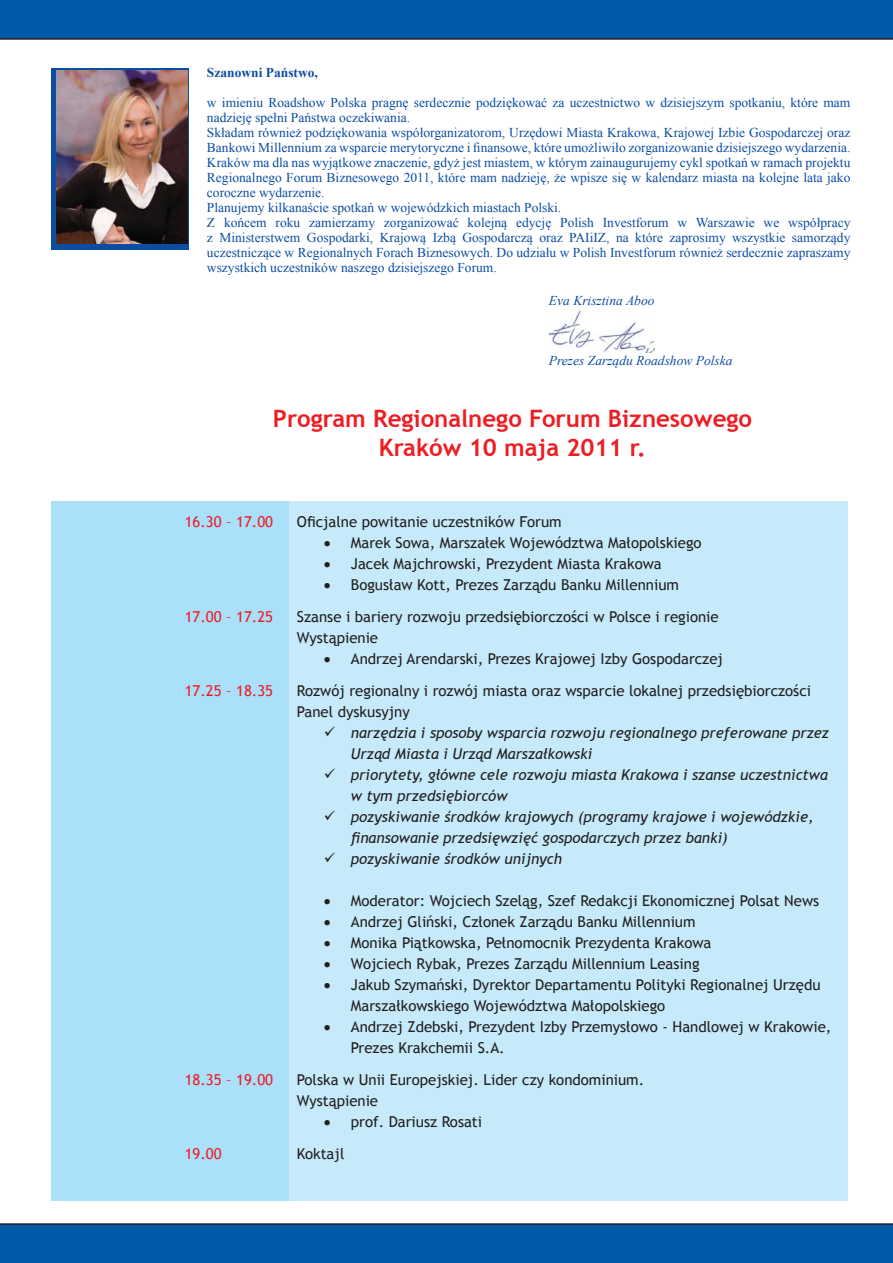
<style>
.page{position:relative;width:893px;height:1263px;background:#fff}
.page>*{position:absolute;margin:0;border:0;box-sizing:border-box;transform-origin:0 0}
.t1{font:700 24px/28.8px "Trebuchet MS";color:#ee1d23;text-align:center}
.t2{font:15px/21px "Trebuchet MS";color:#231f20}
.t3{font:italic 15px/21px "Trebuchet MS";color:#231f20}
.t4{font:15px "Trebuchet MS";color:#ee1d23}
.t5{font:13.5px/15px "Times New Roman";color:#0d4da1}
.t6{font:italic 13.5px "Times New Roman";color:#0d4da1}
.t7{font:700 13.5px "Times New Roman";color:#0d4da1}
</style>
<div class="page">
<div style="left:285px;top:502px;width:563px;height:699px;background:#c6eafa"></div>
<div style="left:51px;top:502px;width:238px;height:699px;background:#aae0f9"></div>
<svg style="left:51px;top:68px;width:138px;height:181px;background:#1c4b90"></svg>
<img style="left:57px;top:70px;width:130px;height:173px">
<img style="left:549px;top:311px;width:105px;height:42px">
<div style="left:0;top:0;width:893px;height:40px;background:#015aaa"></div>
<div style="left:0;top:1223px;width:893px;height:40px;background:#015aaa"></div>
<p class="t7" style="left:207px;top:64px;width:113px">Szanowni Państwo,</p>
<p class="t5" style="left:207px;top:95px;width:645px">w imieniu Roadshow Polska pragnę serdecznie podziękować za uczestnictwo w dzisiejszym spotkaniu, które mam nadzieję spełni Państwa oczekiwania.<br>Składam również podziękowania współorganizatorom, Urzędowi Miasta Krakowa, Krajowej Izbie Gospodarczej oraz Bankowi Millennium za wsparcie merytoryczne i finansowe, które umożliwiło zorganizowanie dzisiejszego wydarzenia.<br>Kraków ma dla nas wyjątkowe znaczenie, gdyż jest miastem, w którym zainaugurujemy cykl spotkań w ramach projektu Regionalnego Forum Biznesowego 2011, które mam nadzieję, że wpisze się w kalendarz miasta na kolejne lata jako coroczne wydarzenie.<br>Planujemy kilkanaście spotkań w wojewódzkich miastach Polski.<br>Z końcem roku zamierzamy zorganizować kolejną edycję Polish Investforum w Warszawie we współpracy z Ministerstwem Gospodarki, Krajową Izbą Gospodarczą oraz PAIiIZ, na które zaprosimy wszystkie samorządy uczestniczące w Regionalnych Forach Biznesowych. Do udziału w Polish Investforum również serdecznie zapraszamy wszystkich uczestników naszego dzisiejszego Forum.</p>
<p class="t6" style="left:549px;top:292px;width:107px">Eva Krisztina Aboo</p>
<p class="t6" style="left:549px;top:351px;width:185px">Prezes Zarządu Roadshow Polska</p>
<h1 class="t1" style="left:273px;top:404px;width:481px">Program Regionalnego Forum Biznesowego<br>Kraków 10 maja 2011 r.</h1>
<p class="t4" style="left:185px;top:513px;width:90px">16.30 – 17.00</p>
<p class="t2" style="left:297px;top:511px;width:266px">Oficjalne powitanie uczestników Forum</p>
<p class="t2" style="left:324px;top:532px;width:379px">• Marek Sowa, Marszałek Województwa Małopolskiego</p>
<p class="t2" style="left:324px;top:553px;width:339px">• Jacek Majchrowski, Prezydent Miasta Krakowa</p>
<p class="t2" style="left:324px;top:574px;width:357px">• Bogusław Kott, Prezes Zarządu Banku Millennium</p>
<p class="t4" style="left:185px;top:608px;width:90px">17.00 – 17.25</p>
<p class="t2" style="left:297px;top:606px;width:423px">Szanse i bariery rozwoju przedsiębiorczości w Polsce i regionie<br>Wystąpienie</p>
<p class="t2" style="left:324px;top:648px;width:401px">• Andrzej Arendarski, Prezes Krajowej Izby Gospodarczej</p>
<p class="t4" style="left:185px;top:682px;width:90px">17.25 – 18.35</p>
<p class="t2" style="left:297px;top:680px;width:516px">Rozwój regionalny i rozwój miasta oraz wsparcie lokalnej przedsiębiorczości<br>Panel dyskusyjny</p>
<p class="t3" style="left:351px;top:722px;width:480px;text-indent:-27px">✓ narzędzia i sposoby wsparcia rozwoju regionalnego preferowane przez<br>Urząd Miasta i Urząd Marszałkowski</p>
<p class="t3" style="left:351px;top:764px;width:478px;text-indent:-27px">✓ priorytety, główne cele rozwoju miasta Krakowa i szanse uczestnictwa w tym przedsiębiorców</p>
<p class="t3" style="left:351px;top:806px;width:464px;text-indent:-27px">✓ pozyskiwanie środków krajowych (programy krajowe i wojewódzkie, finansowanie przedsięwzięć gospodarczych przez banki)</p>
<p class="t3" style="left:324px;top:848px;width:240px">✓ pozyskiwanie środków unijnych</p>
<p class="t2" style="left:324px;top:890px;width:497px">• Moderator: Wojciech Szeląg, Szef Redakcji Ekonomicznej Polsat News</p>
<p class="t2" style="left:324px;top:911px;width:373px">• Andrzej Gliński, Członek Zarządu Banku Millennium</p>
<p class="t2" style="left:324px;top:932px;width:389px">• Monika Piątkowska, Pełnomocnik Prezydenta Krakowa</p>
<p class="t2" style="left:324px;top:953px;width:377px">• Wojciech Rybak, Prezes Zarządu Millennium Leasing</p>
<p class="t2" style="left:351px;top:974px;width:471px;text-indent:-27px">• Jakub Szymański, Dyrektor Departamentu Polityki Regionalnej Urzędu<br>Marszałkowskiego Województwa Małopolskiego</p>
<p class="t2" style="left:351px;top:1016px;width:482px;text-indent:-27px">• Andrzej Zdebski, Prezydent Izby Przemysłowo - Handlowej w Krakowie,<br>Prezes Krakchemii S.A.</p>
<p class="t4" style="left:185px;top:1071px;width:90px">18.35 – 19.00</p>
<p class="t2" style="left:297px;top:1069px;width:349px">Polska w Unii Europejskiej. Lider czy kondominium.<br>Wystąpienie</p>
<p class="t2" style="left:324px;top:1111px;width:160px">• prof. Dariusz Rosati</p>
<p class="t4" style="left:185px;top:1145px;width:38px">19.00</p>
<p class="t2" style="left:297px;top:1143px;width:49px">Koktajl</p>
</div>
